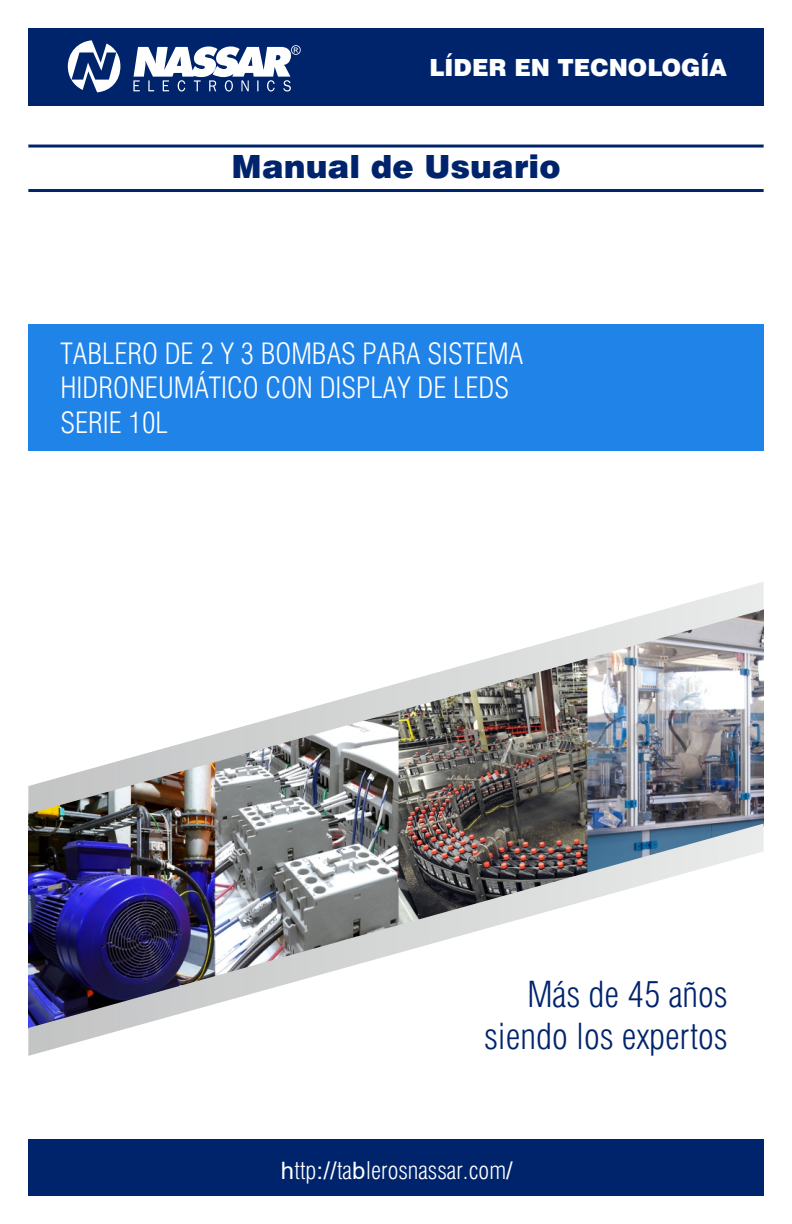
<style>
.page{position:relative;width:792px;height:1224px;background:#fff}
.page>*{position:absolute;margin:0;border:0;box-sizing:border-box;transform-origin:0 0}
.t1{font:300 condensed 35.2px/42.2px "Swiss 721 BT";color:#00246c;text-align:right}
.t2{font:900 32px "Swiss 721 BT";color:#00246c}
.t3{font:300 condensed 28.8px/34.6px "Swiss 721 BT";color:#fff}
.t4{font:300 condensed 24px "Swiss 721 BT";color:#fff}
.t5{font:900 23.6px "Swiss 721 BT";color:#fff}
.s1{font-family:"Arial";font-weight:400;font-stretch:normal}
</style>
<div class="page">
<div style="left:28px;top:325px;width:736px;height:126px;background:#2083e8"></div>
<img style="left:28px;top:814px;width:736px;height:10px">
<img style="left:28px;top:582px;width:736px;height:232px">
<img style="left:28px;top:824px;width:736px;height:232px">
<div style="left:28px;top:28px;width:736px;height:78px;background:#00246c"></div>
<div style="left:28px;top:1139px;width:736px;height:57px;background:#00246c"></div>
<svg style="left:68px;top:40px;width:233px;height:52px"></svg>
<hr style="left:28px;top:145px;width:736px;height:3px;background:#00246c">
<hr style="left:28px;top:189px;width:736px;height:3px;background:#00246c">
<p class="t5" style="left:429px;top:59px;width:299px">LÍDER EN TECNOLOGÍA</p>
<p class="t2" style="left:231px;top:155px;width:331px">Manual de Usuario</p>
<p class="t3" style="left:60px;top:338px;width:464px">TABLERO DE 2 Y 3 BOMBAS PARA SISTEMA<br>HIDRONEUMÁTICO CON DISPLAY DE LEDS<br>SERIE 10L</p>
<p class="t1" style="left:484px;top:976px;width:245px">Más de 45 años siendo los expertos</p>
<p class="t4" style="left:281px;top:1161px;width:234px"><span class="s1">h</span>ttp<span class="s1">://</span>ta<span class="s1">b</span>lerosnassar.com<span class="s1">/</span></p>
</div>
